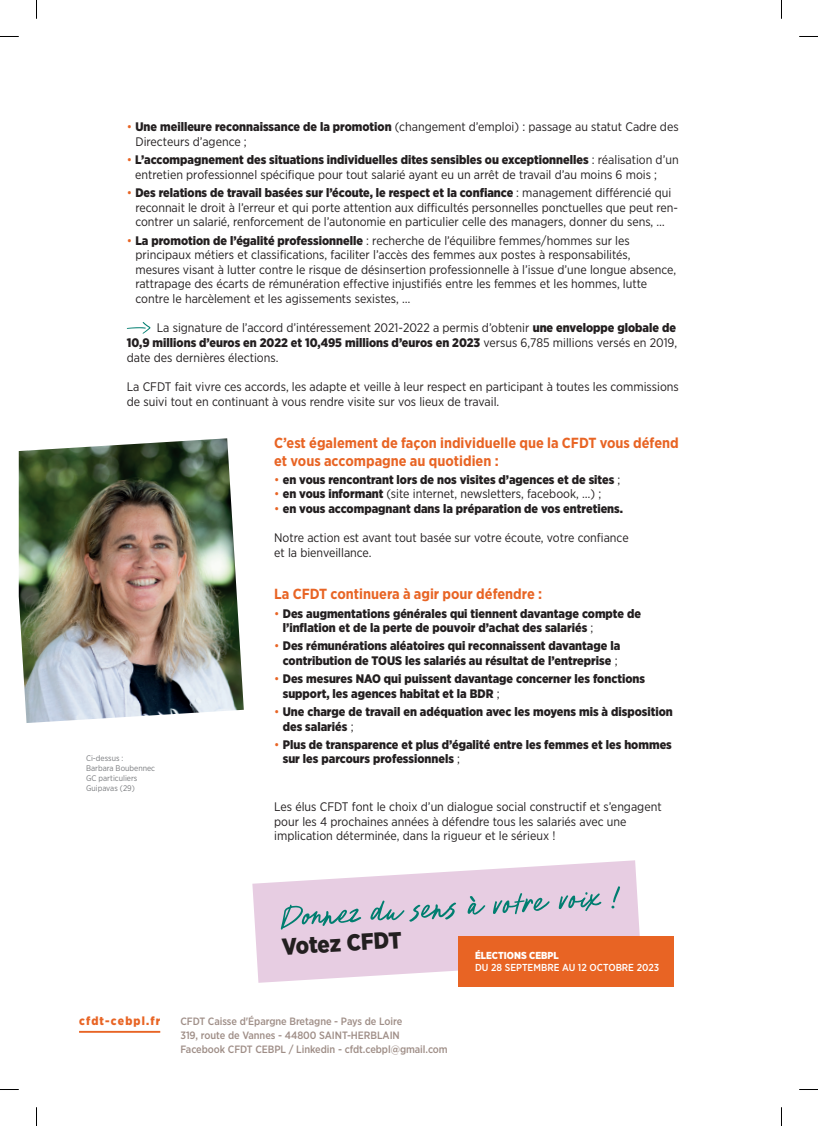
<style>
.page{position:relative;width:818px;height:1126px;background:#fff}
.page>*{position:absolute;margin:0;border:0;box-sizing:border-box;transform-origin:0 0}
.t1{font:900 23.38px "Gotham Narrow";color:#231f20}
.t2{font:700 14.62px/17.5px "Gotham Narrow";color:#e86424}
.t3{font:12.38px/14.6px "Gotham Narrow";color:#231f20}
.t4{font:900 12.38px/14.6px "Gotham Narrow";color:#231f20}
.t5{font:900 11.88px "Gotham Narrow";letter-spacing:.1em;color:#e86424}
.t6{font:500 10.62px/13.8px "Gotham Narrow";letter-spacing:-.005em;color:#9f8e87}
.t7{font:500 10.12px "Gotham Narrow";color:#fff}
.t8{font:900 10.12px "Gotham Narrow";color:#fff}
.t9{font:8.12px/10px "Gotham Narrow";color:#787a7d}
.s1{color:#e86424}
.s2{font-weight:900}
.s3{font-weight:400;color:#e86424}
.s4{font-weight:400}
</style>
<div class="page">
<svg style="left:127px;top:322px;width:23px;height:12px"></svg>
<hr style="left:79px;top:1030px;width:81px;height:2px;background:#e86424">
<img style="left:19px;top:438px;width:225px;height:285px">
<svg style="left:252px;top:860px;width:388px;height:122px;fill:#e7cde2"></svg>
<div style="left:458px;top:936px;width:214px;height:50px;background:#e86424"></div>
<svg style="left:280px;top:904px;width:81px;height:25px;background:#b1bac7"></svg>
<svg style="left:370px;top:900px;width:86px;height:21px;background:#afb9c6"></svg>
<svg style="left:467px;top:895px;width:18px;height:19px"></svg>
<svg style="left:492px;top:892px;width:57px;height:22px"></svg>
<svg style="left:558px;top:891px;width:43px;height:20px"></svg>
<svg style="left:611px;top:886px;width:8px;height:22px"></svg>
<svg style="left:0;top:36px;width:19px;height:1px"></svg>
<svg style="left:799px;top:36px;width:18px;height:1px"></svg>
<svg style="left:0;top:1089px;width:19px;height:1px"></svg>
<svg style="left:799px;top:1089px;width:18px;height:1px"></svg>
<svg style="left:36px;top:0;width:1px;height:19px"></svg>
<svg style="left:36px;top:1107px;width:1px;height:18px"></svg>
<p class="t3" style="left:135px;top:119px;width:544px;text-indent:-9px"><span class="s1">•</span> <span class="s2">Une meilleure reconnaissance de la promotion</span> (changement d’emploi) : passage au statut Cadre des<br>Directeurs d’agence ;</p>
<p class="t3" style="left:135px;top:152px;width:544px;text-indent:-8px"><span class="s1">•</span> <span class="s2">L’accompagnement des situations individuelles dites sensibles ou exceptionnelles</span> : réalisation d’un entretien professionnel spécifique pour tout salarié ayant eu un arrêt de travail d’au moins 6 mois ;</p>
<p class="t3" style="left:135px;top:185px;width:544px;text-indent:-9px"><span class="s1">•</span> <span class="s2">Des relations de travail basées sur l’écoute, le respect et la confiance</span> : management différencié qui reconnait le droit à l’erreur et qui porte attention aux difficultés personnelles ponctuelles que peut ren&shy;contrer un salarié, renforcement de l’autonomie en particulier celle des managers, donner du sens, …</p>
<p class="t3" style="left:135px;top:232px;width:542px;text-indent:-9px"><span class="s1">•</span> <span class="s2">La promotion de l’égalité professionnelle</span> : recherche de l’équilibre femmes/hommes sur les principaux métiers et classifications, faciliter l’accès des femmes aux postes à responsabilités, mesures visant à lutter contre le risque de désinsertion professionnelle à l’issue d’une longue absence, rattrapage des écarts de rémunération effective injustifiés entre les femmes et les hommes, lutte contre le harcèlement et les agissements sexistes, …</p>
<p class="t3" style="left:127px;top:320px;width:551px;text-align:justify;text-indent:30px">La signature de l’accord d’intéressement 2021-2022 a permis d’obtenir <span class="s2">une enveloppe globale de 10,9 millions d’euros en 2022 et 10,495 millions d’euros en 2023</span> versus 6,785 millions versés en 2019, date des dernières élections.</p>
<p class="t3" style="left:127px;top:379px;width:553px">La CFDT fait vivre ces accords, les adapte et veille à leur respect en participant à toutes les commissions de suivi tout en continuant à vous rendre visite sur vos lieux de travail.</p>
<p class="t2" style="left:274px;top:434px;width:406px">C’est également de façon individuelle que la CFDT vous défend et vous accompagne au quotidien :</p>
<p class="t4" style="left:274px;top:472px;width:347px"><span class="s3">•</span> en vous rencontrant lors de nos visites d’agences et de sites <span class="s4">;</span></p>
<p class="t3" style="left:274px;top:486px;width:328px"><span class="s1">•</span> <span class="s2">en vous informant</span> (site internet, newsletters, facebook, …) ;</p>
<p class="t4" style="left:274px;top:501px;width:350px"><span class="s3">•</span> en vous accompagnant dans la préparation de vos entretiens.</p>
<p class="t3" style="left:274px;top:530px;width:356px">Notre action est avant tout basée sur votre écoute, votre confiance et la bienveillance.</p>
<p class="t2" style="left:274px;top:585px;width:269px">La CFDT continuera à agir pour défendre :</p>
<p class="t4" style="left:282px;top:605px;width:359px;text-indent:-9px"><span class="s3">•</span> Des augmentations générales qui tiennent davantage compte de l’inflation et de la perte de pouvoir d’achat des salariés <span class="s4">;</span></p>
<p class="t4" style="left:274px;top:638px;width:347px;text-align:center"><span class="s3">•</span> Des rémunérations aléatoires qui reconnaissent davantage la contribution de TOUS les salariés au résultat de l’entreprise <span class="s4">;</span></p>
<p class="t4" style="left:282px;top:671px;width:363px;text-indent:-9px"><span class="s3">•</span> Des mesures NAO qui puissent davantage concerner les fonctions support, les agences habitat et la BDR <span class="s4">;</span></p>
<p class="t4" style="left:282px;top:704px;width:391px;text-indent:-9px"><span class="s3">•</span> Une charge de travail en adéquation avec les moyens mis à disposition des salariés <span class="s4">;</span></p>
<p class="t4" style="left:282px;top:737px;width:390px;text-indent:-9px"><span class="s3">•</span> Plus de transparence et plus d’égalité entre les femmes et les hommes sur les parcours professionnels <span class="s4">;</span></p>
<p class="t3" style="left:274px;top:799px;width:388px">Les élus CFDT font le choix d’un dialogue social constructif et s’engagent pour les 4 prochaines années à défendre tous les salariés avec une implication déterminée, dans la rigueur et le sérieux !</p>
<p class="t9" style="left:86px;top:753px;width:71px">Ci-dessus :<br>Barbara Boubennec<br>GC particuliers<br>Guipavas (29)</p>
<h1 class="t1" style="left:281px;top:930px;width:121px;rotate:-3deg">Votez CFDT</h1>
<p class="t5" style="left:79px;top:1013px;width:83px">cfdt-cebpl.fr</p>
<p class="t6" style="left:180px;top:1014px;width:269px">CFDT Caisse d'Épargne Bretagne - Pays de Loire<br>319, route de Vannes - 44800 SAINT-HERBLAIN<br>Facebook CFDT CEBPL / Linkedin - cfdt.cebpl@gmail.com</p>
<p class="t8" style="left:475px;top:949px;width:85px">ÉLECTIONS CEBPL</p>
<p class="t7" style="left:475px;top:960px;width:185px">DU 28 SEPTEMBRE AU 12 OCTOBRE 2023</p>
</div>
